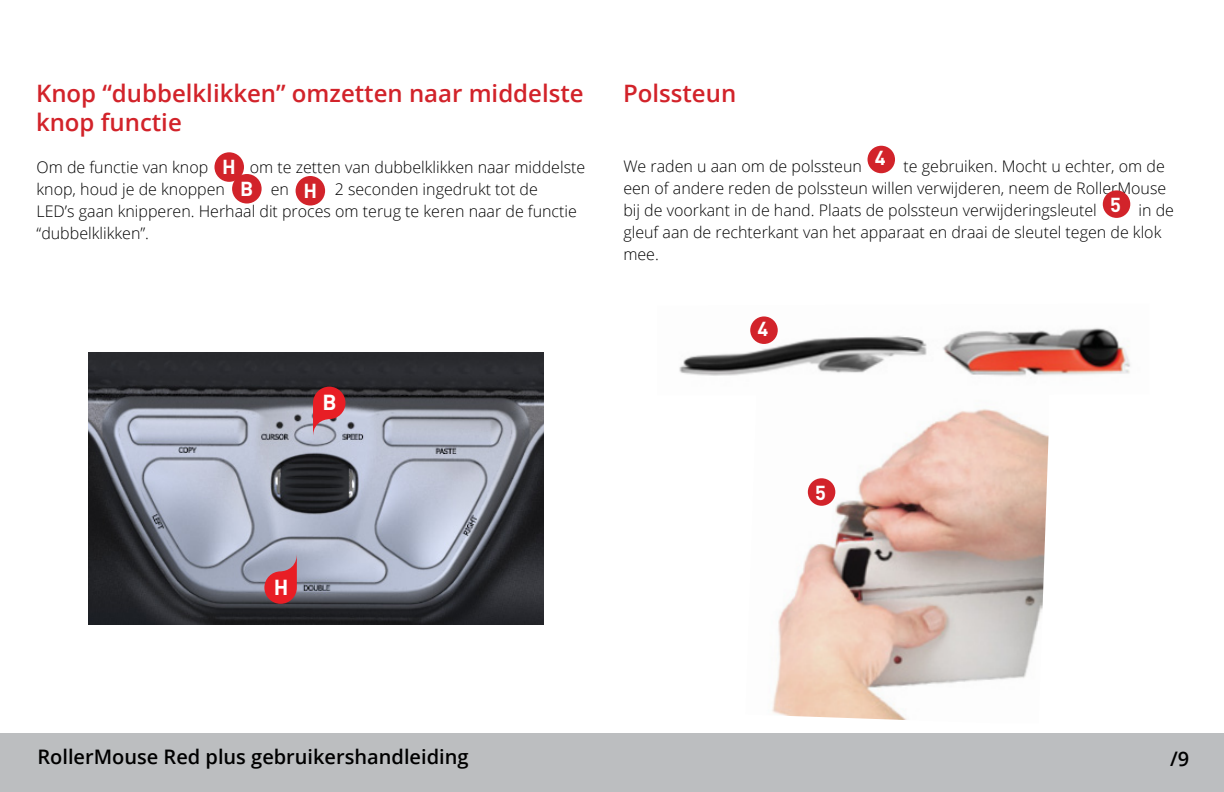
<style>
.page{position:relative;width:1224px;height:792px;background:#fff}
.page>*{position:absolute;margin:0;border:0;box-sizing:border-box;transform-origin:0 0}
.t1{font:600 24px/28.8px "Open Sans";color:#d2232a}
.t2{font:700 21.4px "DINOT";color:#fff}
.t3{font:600 20px "Open Sans";color:#000}
.t4{font:700 20px "DINOT";color:#fff}
.t5{font:300 16px/22px "Open Sans";color:#000}
</style>
<div class="page">
<div style="left:0;top:733px;width:1224px;height:59px;background:#bcbec0"></div>
<img style="left:679px;top:323px;width:452px;height:53px">
<img style="left:88px;top:353px;width:455px;height:272px">
<div style="left:232px;top:174px;width:30px;height:30px;background:#d2232a;border-radius:50%"></div>
<div style="left:296px;top:176px;width:29px;height:30px;background:#d2232a;border-radius:50%"></div>
<svg style="left:313px;top:387px;width:32px;height:50px;background:#ca555f"></svg>
<svg style="left:264px;top:553px;width:33px;height:51px;background:#c1535f"></svg>
<div style="left:868px;top:146px;width:27px;height:27px;background:#d2232a;border-radius:50%"></div>
<div style="left:1103px;top:190px;width:27px;height:28px;background:#d2232a;border-radius:50%"></div>
<img style="left:772px;top:409px;width:277px;height:311px">
<div style="left:214px;top:152px;width:30px;height:30px;background:#d2232a;border-radius:50%"></div>
<div style="left:750px;top:316px;width:28px;height:28px;background:#d2232a;border-radius:50%"></div>
<div style="left:808px;top:478px;width:27px;height:28px;background:#d2232a;border-radius:50%"></div>
<h1 class="t1" style="left:36px;top:78px;width:549px">Knop “dubbelklikken” omzetten naar middelste knop functie</h1>
<p class="t4" style="left:222px;top:154px;width:15px">H</p>
<p class="t5" style="left:37px;top:156px;width:173px">Om de functie van knop</p>
<p class="t5" style="left:250px;top:156px;width:337px">om te zetten van dubbelklikken naar middelste</p>
<p class="t5" style="left:37px;top:178px;width:190px">knop, houd je de knoppen</p>
<p class="t5" style="left:271px;top:178px;width:20px">en</p>
<p class="t4" style="left:240px;top:175px;width:15px">B</p>
<p class="t4" style="left:303px;top:177px;width:15px">H</p>
<p class="t5" style="left:37px;top:178px;width:542px;text-indent:298px">2 seconden ingedrukt tot de<br>LED’s gaan knipperen. Herhaal dit proces om terug te keren naar de functie “dubbelklikken”.</p>
<h2 class="t2" style="left:323px;top:388px;width:16px">B</h2>
<h2 class="t2" style="left:274px;top:573px;width:16px">H</h2>
<h1 class="t1" style="left:623px;top:78px;width:115px">Polssteun</h1>
<p class="t4" style="left:875px;top:145px;width:12px">4</p>
<p class="t5" style="left:623px;top:154px;width:240px">We raden u aan om de polssteun</p>
<p class="t5" style="left:623px;top:154px;width:544px;text-align:justify;text-indent:280px">te gebruiken. Mocht u echter, om de een of andere reden de polssteun willen verwijderen, neem de RollerMouse bij de voorkant in de hand. Plaats de polssteun verwijderingsleutel</p>
<p class="t4" style="left:1110px;top:192px;width:12px">5</p>
<p class="t5" style="left:623px;top:198px;width:552px;text-indent:515px">in de gleuf aan de rechterkant van het apparaat en draai de sleutel tegen de klok mee.</p>
<p class="t4" style="left:757px;top:316px;width:12px">4</p>
<p class="t4" style="left:815px;top:480px;width:12px">5</p>
<p class="t3" style="left:37px;top:743px;width:433px">RollerMouse Red plus gebruikershandleiding</p>
<p class="t3" style="left:1170px;top:745px;width:21px">/9</p>
</div>
